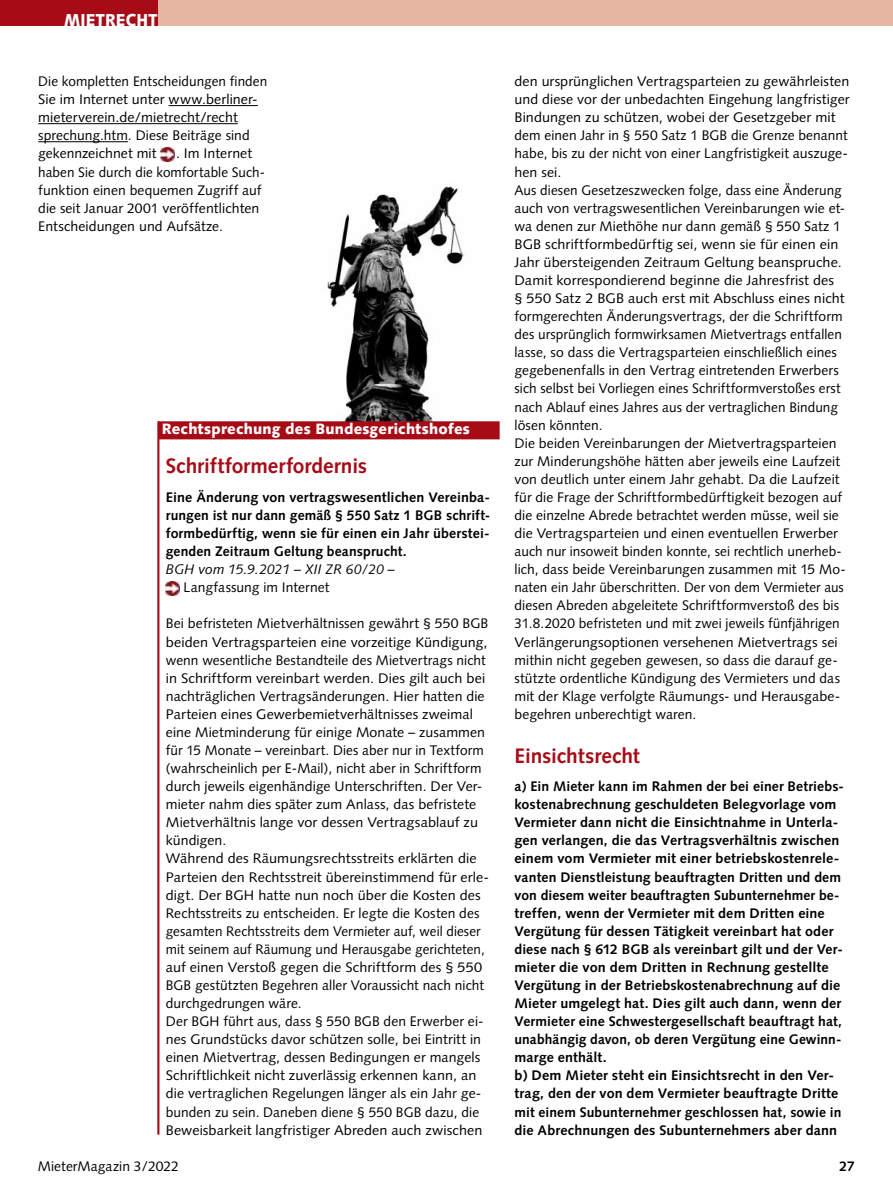
<style>
.page{position:relative;width:893px;height:1191px;background:#fff}
.page>*{position:absolute;margin:0;border:0;box-sizing:border-box;transform-origin:0 0}
.t1{font:700 21px "Syntax";color:#a60b16}
.t2{font:900 17.25px "Syntax";letter-spacing:.015em;color:#fff;scale:.9 1}
.t3{font:900 15px "Syntax";letter-spacing:.015em;color:#fff}
.t4{font:13.8px/18px "Syntax";letter-spacing:.005em;color:#000}
.t5{font:700 13.8px/18px "Syntax";letter-spacing:.01em;color:#000;text-align:justify}
.t6{font:italic 13.8px "Syntax";letter-spacing:.01em;color:#000}
</style>
<div class="page">
<div style="left:0;top:0;width:893px;height:26px;background:#e5b6a2"></div>
<div style="left:0;top:0;width:157px;height:26px;background:#a60b16"></div>
<img style="left:327px;top:186px;width:139px;height:235px">
<hr style="left:157px;top:421px;width:2px;height:713px;background:#a60b16">
<div style="left:158px;top:421px;width:342px;height:18px;background:#a60b16"></div>
<hr style="left:169px;top:105px;width:89px;height:1px;background:#000">
<hr style="left:38px;top:123px;width:200px;height:1px;background:#000">
<hr style="left:38px;top:141px;width:90px;height:1px;background:#000">
<img style="left:160px;top:147px;width:14px;height:15px">
<img style="left:166px;top:581px;width:14px;height:14px">
<p class="t2" style="left:64px;top:9px;width:105px">MIETRECHT</p>
<p class="t4" style="left:38px;top:72px;width:231px">Die kompletten Entscheidungen finden Sie im Internet unter www.berliner&shy;mieterverein.de/mietrecht/recht sprechung.htm. Diese Beiträge sind gekennzeichnet mit</p>
<p class="t4" style="left:38px;top:145px;width:228px;text-indent:138px">. Im Internet haben Sie durch die komfortable Such&shy;funktion einen bequemen Zugriff auf die seit Januar 2001 veröffentlichten<br>Entscheidungen und Aufsätze.</p>
<p class="t3" style="left:162px;top:420px;width:310px">Rechtsprechung des Bundesgerichtshofes</p>
<h1 class="t1" style="left:166px;top:453px;width:203px">Schriftformerfordernis</h1>
<p class="t5" style="left:166px;top:488px;width:326px">Eine Änderung von vertragswesentlichen Vereinba&shy;rungen ist nur dann gemäß § 550 Satz 1 BGB schrift&shy;formbedürftig, wenn sie für einen ein Jahr überstei&shy;genden Zeitraum Geltung beansprucht.</p>
<p class="t6" style="left:166px;top:561px;width:231px">BGH vom 15.9.2021 – XII ZR 60/20 –</p>
<p class="t4" style="left:183px;top:578px;width:147px">Langfassung im Internet</p>
<p class="t4" style="left:166px;top:615px;width:325px">Bei befristeten Mietverhältnissen gewährt § 550 BGB beiden Vertragsparteien eine vorzeitige Kündigung, wenn wesentliche Bestandteile des Mietvertrags nicht in Schriftform vereinbart werden. Dies gilt auch bei nachträglichen Vertragsänderungen. Hier hatten die Parteien eines Gewerbemietverhältnisses zweimal eine Mietminderung für einige Monate – zusammen für 15 Monate – vereinbart. Dies aber nur in Textform (wahrscheinlich per E-Mail), nicht aber in Schriftform durch jeweils eigenhändige Unterschriften. Der Ver&shy;mieter nahm dies später zum Anlass, das befristete Mietverhältnis lange vor dessen Vertragsablauf zu kündigen.<br>Während des Räumungsrechtsstreits erklärten die Parteien den Rechtsstreit übereinstimmend für erle&shy;digt. Der BGH hatte nun noch über die Kosten des Rechtsstreits zu entscheiden. Er legte die Kosten des gesamten Rechtsstreits dem Vermieter auf, weil dieser mit seinem auf Räumung und Herausgabe gerichteten, auf einen Verstoß gegen die Schriftform des § 550<br>BGB gestützten Begehren aller Voraussicht nach nicht durchgedrungen wäre.<br>Der BGH führt aus, dass § 550 BGB den Erwerber ei&shy;nes Grundstücks davor schützen solle, bei Eintritt in einen Mietvertrag, dessen Bedingungen er mangels Schriftlichkeit nicht zuverlässig erkennen kann, an die vertraglichen Regelungen länger als ein Jahr ge&shy;bunden zu sein. Daneben diene § 550 BGB dazu, die Beweisbarkeit langfristiger Abreden auch zwischen</p>
<p class="t4" style="left:38px;top:1157px;width:143px">MieterMagazin 3/2022</p>
<p class="t4" style="left:514px;top:72px;width:337px">den ursprünglichen Vertragsparteien zu gewährleisten und diese vor der unbedachten Eingehung langfristiger Bindungen zu schützen, wobei der Gesetzgeber mit dem einen Jahr in § 550 Satz 1 BGB die Grenze benannt habe, bis zu der nicht von einer Langfristigkeit auszuge&shy;hen sei.<br>Aus diesen Gesetzeszwecken folge, dass eine Änderung auch von vertragswesentlichen Vereinbarungen wie et&shy;wa denen zur Miethöhe nur dann gemäß § 550 Satz 1<br>BGB schriftformbedürftig sei, wenn sie für einen ein Jahr übersteigenden Zeitraum Geltung beanspruche.<br>Damit korrespondierend beginne die Jahresfrist des<br>§ 550 Satz 2 BGB auch erst mit Abschluss eines nicht formgerechten Änderungsvertrags, der die Schriftform des ursprünglich formwirksamen Mietvertrags entfallen lasse, so dass die Vertragsparteien einschließlich eines gegebenenfalls in den Vertrag eintretenden Erwerbers sich selbst bei Vorliegen eines Schriftformverstoßes erst nach Ablauf eines Jahres aus der vertraglichen Bindung lösen könnten.<br>Die beiden Vereinbarungen der Mietvertragsparteien zur Minderungshöhe hätten aber jeweils eine Laufzeit von deutlich unter einem Jahr gehabt. Da die Laufzeit für die Frage der Schriftformbedürftigkeit bezogen auf die einzelne Abrede betrachtet werden müsse, weil sie die Vertragsparteien und einen eventuellen Erwerber auch nur insoweit binden konnte, sei rechtlich unerheb&shy;lich, dass beide Vereinbarungen zusammen mit 15 Mo&shy;naten ein Jahr überschritten. Der von dem Vermieter aus diesen Abreden abgeleitete Schriftformverstoß des bis 31.8.2020 befristeten und mit zwei jeweils fünfjährigen Verlängerungsoptionen versehenen Mietvertrags sei mithin nicht gegeben gewesen, so dass die darauf ge&shy;stützte ordentliche Kündigung des Vermieters und das mit der Klage verfolgte Räumungs- und Herausgabe&shy;begehren unberechtigt waren.</p>
<h1 class="t1" style="left:514px;top:743px;width:127px">Einsichtsrecht</h1>
<p class="t5" style="left:514px;top:777px;width:331px;text-align:left">a) Ein Mieter kann im Rahmen der bei einer Betriebs&shy;kostenabrechnung geschuldeten Belegvorlage vom Vermieter dann nicht die Einsichtnahme in Unterla&shy;gen verlangen, die das Vertragsverhältnis zwischen einem vom Vermieter mit einer betriebskostenrele&shy;vanten Dienstleistung beauftragten Dritten und dem von diesem weiter beauftragten Subunternehmer be&shy;treffen, wenn der Vermieter mit dem Dritten eine Vergütung für dessen Tätigkeit vereinbart hat oder diese nach § 612 BGB als vereinbart gilt und der Ver&shy;mieter die von dem Dritten in Rechnung gestellte Vergütung in der Betriebskostenabrechnung auf die Mieter umgelegt hat. Dies gilt auch dann, wenn der Vermieter eine Schwestergesellschaft beauftragt hat, unabhängig davon, ob deren Vergütung eine Gewinn&shy;marge enthält.<br>b) Dem Mieter steht ein Einsichtsrecht in den Ver&shy;trag, den der von dem Vermieter beauftragte Dritte mit einem Subunternehmer geschlossen hat, sowie in die Abrechnungen des Subunternehmers aber dann</p>
<p class="t5" style="left:839px;top:1157px;width:17px">27</p>
</div>
